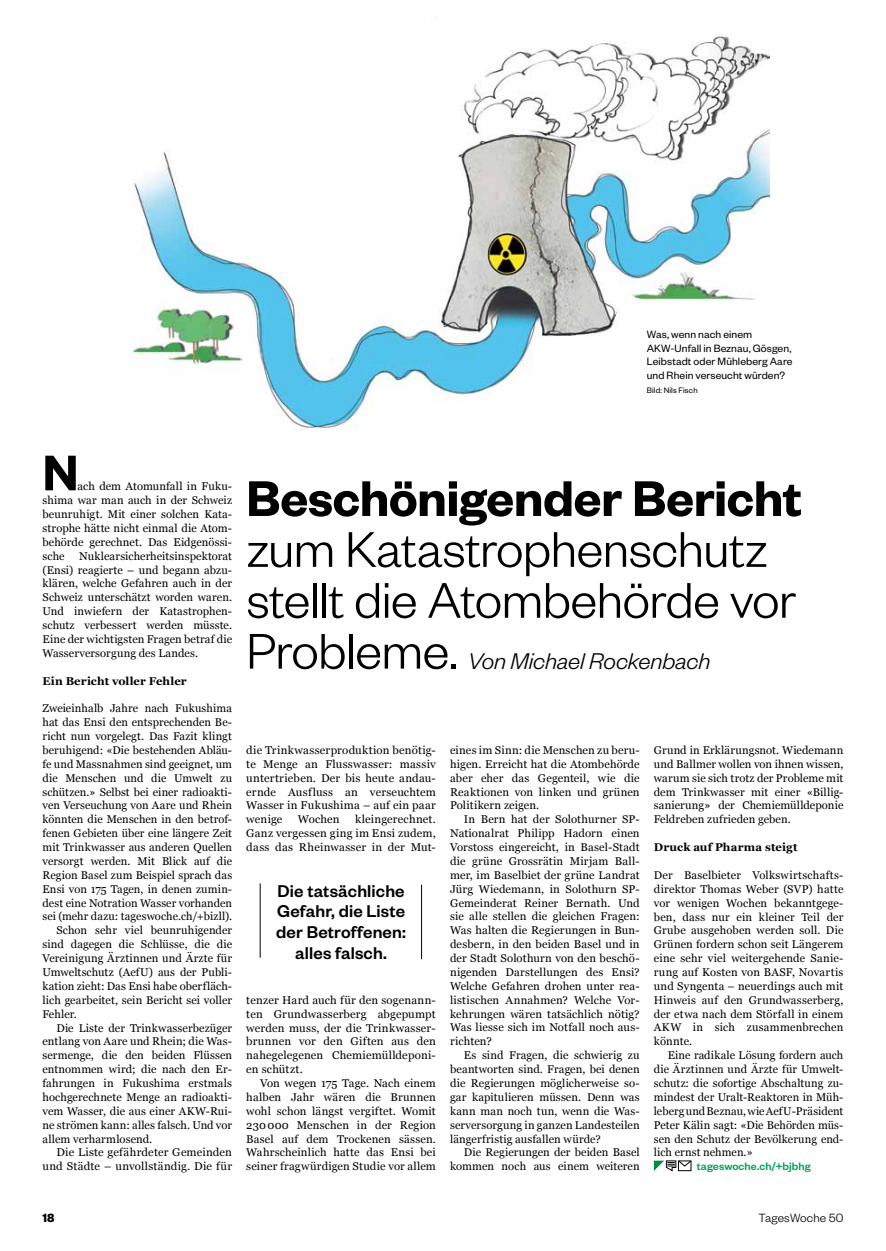
<style>
.page{position:relative;width:886px;height:1251px;background:#fff}
.page>*{position:absolute;margin:0;border:0;box-sizing:border-box;transform-origin:0 0}
.t1{font:300 55px/50.9px "Founders Grotesk";letter-spacing:-.01em;color:#000}
.t2{font:600 55px "Founders Grotesk";letter-spacing:-.005em;color:#000}
.t3{font:italic 300 25px "Founders Grotesk";letter-spacing:-.005em;color:#000}
.t4{font:500 18.75px/20.8px "Founders Grotesk";letter-spacing:.01em;color:#000;text-align:center}
.t5{font:300 13.12px "Founders Grotesk";letter-spacing:.01em;color:#000}
.t6{font:700 13.12px "Founders Grotesk";color:#000}
.t7{font:500 11.88px "Founders Grotesk";letter-spacing:.01em;color:#00a158}
.t8{font:11.62px/13.9px "Founders Grotesk";letter-spacing:.01em;color:#000}
.t9{font:11.25px/13.9px "Georgia";letter-spacing:.01em;color:#000;text-align:justify}
.t10{font:700 11.25px "Georgia";letter-spacing:.01em;color:#000}
.t11{font:8.75px "Founders Grotesk";letter-spacing:.015em;color:#000}
.s1{font-style:normal;font-size:55px}
</style>
<div class="page">
<img style="left:132px;top:34px;width:638px;height:396px">
<hr style="left:421px;top:884px;width:1px;height:75px;background:#000">
<hr style="left:260px;top:883px;width:1px;height:75px;background:#000">
<svg style="left:654px;top:1160px;width:38px;height:11px"></svg>
<p class="t8" style="left:647px;top:326px;width:147px">Was, wenn nach einem<br>AKW-Unfall in Beznau, Gösgen,<br>Leibstadt oder Mühleberg Aare und Rhein verseucht würden?</p>
<p class="t11" style="left:647px;top:385px;width:52px">Bild: Nils Fisch</p>
<h1 class="t2" style="left:43px;top:438px;width:38px">N</h1>
<p class="t9" style="left:43px;top:480px;width:191px;text-indent:35px">ach dem Atomunfall in Fuku&shy;shima war man auch in der Schweiz beunruhigt. Mit einer solchen Kata&shy;strophe hätte nicht einmal die Atom&shy;behörde gerechnet. Das Eidgenössi&shy;sche</p>
<p class="t9" style="left:43px;top:549px;width:191px;text-indent:37px">Nuklearsicherheitsinspektorat (Ensi) reagierte – und begann abzu&shy;klären, welche Gefahren auch in der Schweiz unterschätzt worden waren.<br>Und inwiefern der Katastrophen&shy;schutz verbessert werden müsste.<br>Eine der wichtigsten Fragen betraf die Wasserversorgung des Landes.</p>
<p class="t10" style="left:43px;top:673px;width:146px">Ein Bericht voller Fehler</p>
<p class="t9" style="left:43px;top:702px;width:191px">Zweieinhalb Jahre nach Fukushima</p>
<p class="t9" style="left:43px;top:716px;width:191px">hat das Ensi den entsprechenden Be-</p>
<p class="t9" style="left:43px;top:729px;width:191px">richt nun vorgelegt. Das Fazit klingt</p>
<p class="t9" style="left:43px;top:743px;width:191px">beruhigend: «Die bestehenden Abläu-</p>
<p class="t9" style="left:43px;top:757px;width:191px">fe und Massnahmen sind geeignet, um</p>
<p class="t9" style="left:43px;top:771px;width:191px">die Menschen und die Umwelt zu</p>
<p class="t9" style="left:43px;top:785px;width:191px">schützen.» Selbst bei einer radioakti-</p>
<p class="t9" style="left:43px;top:799px;width:191px">ven Verseuchung von Aare und Rhein</p>
<p class="t9" style="left:43px;top:813px;width:191px">könnten die Menschen in den betrof-</p>
<p class="t9" style="left:43px;top:827px;width:191px">fenen Gebieten über eine längere Zeit</p>
<p class="t9" style="left:43px;top:840px;width:191px">mit Trinkwasser aus anderen Quellen</p>
<p class="t9" style="left:43px;top:854px;width:191px">versorgt werden. Mit Blick auf die</p>
<p class="t9" style="left:43px;top:868px;width:191px">Region Basel zum Beispiel sprach das</p>
<p class="t9" style="left:43px;top:882px;width:191px">Ensi von 175 Tagen, in denen zumin-</p>
<p class="t9" style="left:43px;top:896px;width:191px">dest eine Notration Wasser vorhanden</p>
<p class="t9" style="left:43px;top:910px;width:191px">sei (mehr dazu: tageswoche.ch/+bizll).</p>
<p class="t9" style="left:56px;top:924px;width:177px">Schon sehr viel beunruhigender</p>
<p class="t9" style="left:43px;top:938px;width:191px">sind dagegen die Schlüsse, die die</p>
<p class="t9" style="left:43px;top:951px;width:191px">Vereinigung Ärztinnen und Ärzte für</p>
<p class="t9" style="left:43px;top:965px;width:191px">Umweltschutz (AefU) aus der Publi-</p>
<p class="t9" style="left:43px;top:979px;width:191px">kation zieht: Das Ensi habe oberfläch-</p>
<p class="t9" style="left:43px;top:993px;width:191px">lich gearbeitet, sein Bericht sei voller</p>
<p class="t9" style="left:43px;top:1007px;width:36px">Fehler.</p>
<p class="t9" style="left:56px;top:1021px;width:177px">Die Liste der Trinkwasserbezüger</p>
<p class="t9" style="left:43px;top:1035px;width:191px">entlang von Aare und Rhein; die Was-</p>
<p class="t9" style="left:43px;top:1049px;width:191px">sermenge, die den beiden Flüssen</p>
<p class="t9" style="left:43px;top:1062px;width:191px">entnommen wird; die nach den Er-</p>
<p class="t9" style="left:43px;top:1076px;width:191px">fahrungen in Fukushima erstmals</p>
<p class="t9" style="left:43px;top:1090px;width:191px">hochgerechnete Menge an radioakti-</p>
<p class="t9" style="left:43px;top:1104px;width:191px">vem Wasser, die aus einer AKW-Rui-</p>
<p class="t9" style="left:43px;top:1118px;width:191px">ne strömen kann: alles falsch. Und vor</p>
<p class="t9" style="left:43px;top:1132px;width:111px">allem verharmlosend.</p>
<p class="t9" style="left:56px;top:1146px;width:177px">Die Liste gefährdeter Gemeinden</p>
<p class="t9" style="left:43px;top:1160px;width:191px">und Städte – unvollständig. Die für</p>
<h1 class="t2" style="left:246px;top:464px;width:557px">Beschönigender Bericht</h1>
<h1 class="t1" style="left:246px;top:521px;width:551px">zum Katastrophenschutz stellt die Atombehörde vor</h1>
<h2 class="t3" style="left:246px;top:645px;width:466px"><span class="s1">Probleme.</span> Von Michael Rockenbach</h2>
<p class="t9" style="left:246px;top:743px;width:191px">die Trinkwasserproduktion benötig&shy;te Menge an Flusswasser: massiv untertrieben. Der bis heute andau&shy;ernde Ausfluss an verseuchtem Wasser in Fukushima – auf ein paar wenige</p>
<p class="t9" style="left:246px;top:813px;width:191px;text-indent:109px">kleingerechnet.<br>Ganz vergessen ging im Ensi zudem, dass das Rheinwasser in der Mut-</p>
<p class="t9" style="left:298px;top:813px;width:43px">Wochen</p>
<h3 class="t4" style="left:276px;top:879px;width:131px">Die tatsächliche<br>Gefahr, die Liste der Betroffenen: alles falsch.</h3>
<p class="t9" style="left:246px;top:993px;width:191px">tenzer Hard auch für den sogenann&shy;ten Grundwasserberg abgepumpt werden muss, der die Trinkwasser&shy;brunnen vor den Giften aus den nahegelegenen Chemiemülldeponi&shy;en schützt.</p>
<p class="t9" style="left:246px;top:1076px;width:191px;text-indent:14px">Von wegen 175 Tage. Nach einem halben Jahr wären die Brunnen wohl schon längst vergiftet. Womit 230000 Menschen in der Region Basel auf dem Trockenen sässen.<br>Wahrscheinlich hatte das Ensi bei seiner fragwürdigen Studie vor allem</p>
<p class="t9" style="left:450px;top:743px;width:191px">eines im Sinn: die Menschen zu beru&shy;higen. Erreicht hat die Atombehörde aber eher das Gegenteil, wie die Reaktionen von linken und grünen Politikern zeigen.</p>
<p class="t9" style="left:450px;top:813px;width:191px;text-indent:14px">In Bern hat der Solothurner SP-Nationalrat Philipp Hadorn einen Vorstoss eingereicht, in Basel-Stadt die grüne Grossrätin Mirjam Ball&shy;mer, im Baselbiet der grüne Landrat Jürg Wiedemann, in Solothurn SP-Gemeinderat Reiner Bernath. Und sie alle stellen die gleichen Fragen:<br>Was halten die Regierungen in Bun&shy;desbern, in den beiden Basel und in der Stadt Solothurn von den beschö&shy;nigenden Darstellungen des Ensi?<br>Welche Gefahren drohen unter rea&shy;listischen Annahmen? Welche Vor&shy;kehrungen wären tatsächlich nötig?<br>Was liesse sich im Notfall noch aus&shy;richten?</p>
<p class="t9" style="left:450px;top:1049px;width:191px;text-indent:14px">Es sind Fragen, die schwierig zu beantworten sind. Fragen, bei denen die Regierungen möglicherweise so&shy;gar kapitulieren müssen. Denn was kann man noch tun, wenn die Was&shy;serversorgung in ganzen Landesteilen längerfristig ausfallen würde?</p>
<p class="t9" style="left:450px;top:1146px;width:191px;text-align:right">Die Regierungen der beiden Basel kommen noch aus einem weiteren</p>
<p class="t9" style="left:654px;top:743px;width:191px">Grund in Erklärungsnot. Wiedemann und Ballmer wollen von ihnen wissen, warum sie sich trotz der Probleme mit dem Trinkwasser mit einer «Billig&shy;sanierung» der Chemiemülldeponie Feldreben zufrieden geben.</p>
<p class="t10" style="left:654px;top:840px;width:145px">Druck auf Pharma steigt</p>
<p class="t9" style="left:654px;top:868px;width:191px">Der Baselbieter Volkswirtschafts&shy;direktor Thomas Weber (SVP) hatte vor wenigen Wochen bekanntgege&shy;ben, dass nur ein kleiner Teil der Grube ausgehoben werden soll. Die Grünen fordern schon seit Längerem eine sehr viel weitergehende Sanie&shy;rung auf Kosten von BASF, Novartis und Syngenta – neuerdings auch mit Hinweis auf den Grundwasserberg, der etwa nach dem Störfall in einem AKW in sich zusammenbrechen könnte.</p>
<p class="t9" style="left:654px;top:1049px;width:191px;text-indent:14px">Eine radikale Lösung fordern auch die Ärztinnen und Ärzte für Umwelt&shy;schutz: die sofortige Abschaltung zu&shy;mindest der Uralt-Reaktoren in Müh&shy;leberg und Beznau, wie AefU-Präsident Peter Kälin sagt: «Die Behörden müs&shy;sen den Schutz der Bevölkerung end&shy;lich ernst nehmen.»</p>
<p class="t7" style="left:697px;top:1159px;width:115px">tageswoche.ch/+bjbhg</p>
<p class="t6" style="left:43px;top:1210px;width:14px">18</p>
<p class="t5" style="left:758px;top:1210px;width:86px">TagesWoche 50</p>
</div>
